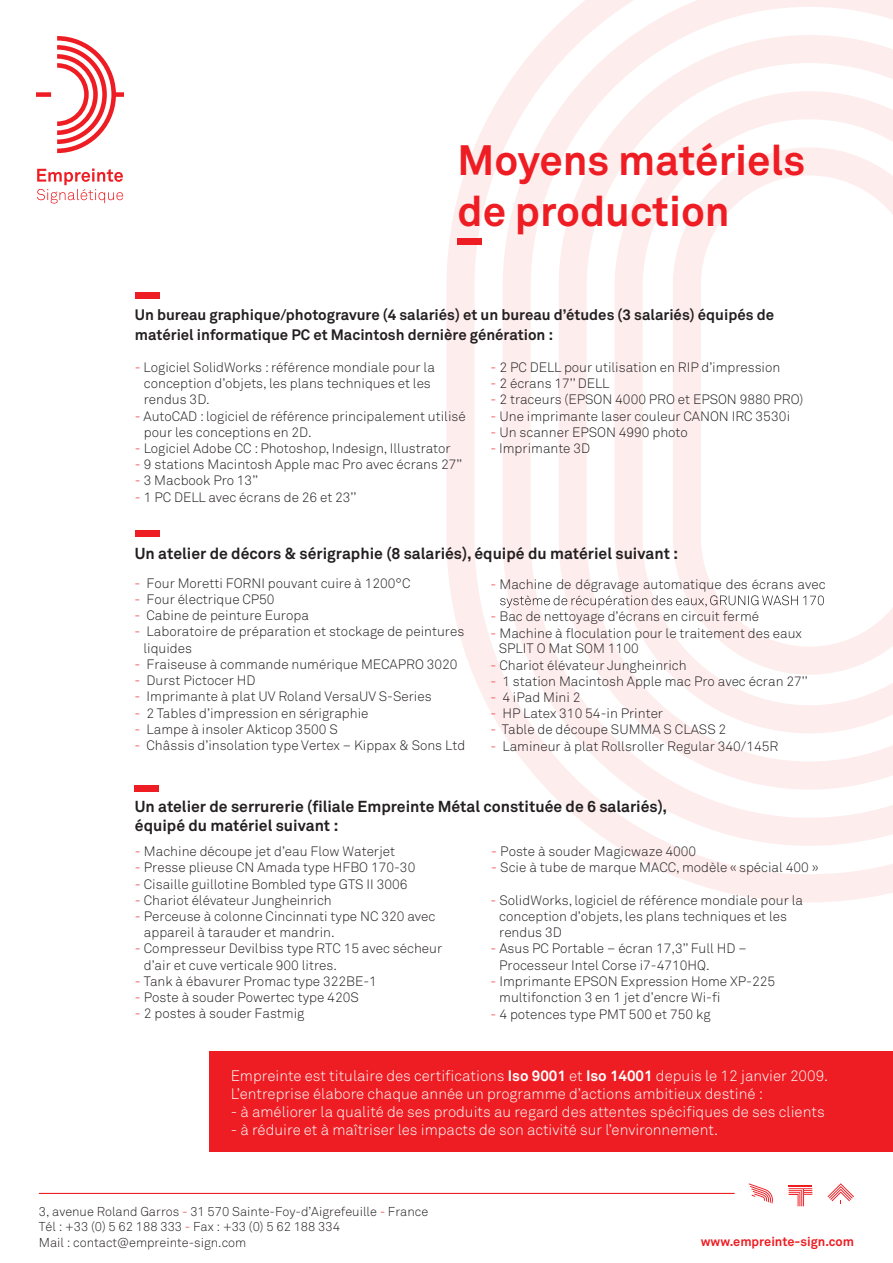
<style>
.page{position:relative;width:893px;height:1263px;background:#fff}
.page>*{position:absolute;margin:0;border:0;box-sizing:border-box;transform-origin:0 0}
.t1{font:700 42px/50.4px "Akkurat Pro";color:#ee1d23}
.t2{font:700 15.75px/18.9px "Akkurat Pro";color:#231f20}
.t3{font:300 15px/18px "Akkurat Pro";color:#fff}
.t4{font:700 15px/19.5px "Akkurat Pro";color:#231f20}
.t5{font:300 13.5px/16.2px "Akkurat Pro";color:#231f20}
.t6{font:300 12.75px/15.3px "Akkurat Pro";color:#231f20}
.t7{font:700 12.75px "Akkurat Pro";color:#ee1d23}
.s1{color:#ee1d23}
.s2{font-weight:700}
</style>
<div class="page">
<svg style="left:36px;top:36px;width:88px;height:117px"></svg>
<svg style="left:37px;top:169px;width:86px;height:35px"></svg>
<svg style="left:827px;top:1183px;width:27px;height:20px"></svg>
<svg style="left:789px;top:1185px;width:23px;height:21px"></svg>
<hr style="left:39px;top:1193px;width:696px;height:1px;background:#ee1d23">
<svg style="left:749px;top:1183px;width:24px;height:20px"></svg>
<svg style="left:446px;top:93px;width:447px;height:809px"></svg>
<svg style="left:503px;top:0;width:390px;height:846px"></svg>
<svg style="left:559px;top:35px;width:334px;height:755px"></svg>
<svg style="left:614px;top:91px;width:279px;height:642px"></svg>
<svg style="left:673px;top:147px;width:220px;height:528px"></svg>
<div style="left:210px;top:1051px;width:683px;height:101px;background:#ee1d23"></div>
<svg style="left:500px;top:595px;width:324px;height:13px"></svg>
<div style="left:458px;top:238px;width:24px;height:7px;background:#ee1d23"></div>
<div style="left:135px;top:292px;width:24px;height:6px;background:#ee1d23"></div>
<div style="left:135px;top:530px;width:24px;height:6px;background:#ee1d23"></div>
<div style="left:134px;top:785px;width:25px;height:7px;background:#ee1d23"></div>
<h1 class="t1" style="left:458px;top:136px;width:349px">Moyens matériels de production</h1>
<p class="t4" style="left:135px;top:305px;width:641px">Un bureau graphique/photogravure (4 salariés) et un bureau d’études (3 salariés) équipés de matériel informatique PC et Macintosh dernière génération :</p>
<p class="t5" style="left:144px;top:359px;width:293px;text-indent:-9px"><span class="s1">-</span> Logiciel SolidWorks : référence mondiale pour la conception d’objets, les plans techniques et les rendus 3D.</p>
<p class="t5" style="left:144px;top:408px;width:323px;text-indent:-9px"><span class="s1">-</span> AutoCAD : logiciel de référence principalement utilisé pour les conceptions en 2D.</p>
<p class="t5" style="left:135px;top:440px;width:317px"><span class="s1">-</span> Logiciel Adobe CC : Photoshop, Indesign, Illustrator</p>
<p class="t5" style="left:135px;top:456px;width:329px"><span class="s1">-</span> 9 stations Macintosh Apple mac Pro avec écrans 27’’</p>
<p class="t5" style="left:135px;top:473px;width:125px"><span class="s1">-</span> 3 Macbook Pro 13’’</p>
<p class="t5" style="left:135px;top:489px;width:223px"><span class="s1">-</span> 1 PC DELL avec écrans de 26 et 23’’</p>
<p class="t5" style="left:490px;top:359px;width:291px"><span class="s1">-</span> 2 PC DELL pour utilisation en RIP d’impression</p>
<p class="t5" style="left:490px;top:375px;width:121px"><span class="s1">-</span> 2 écrans 17’’ DELL</p>
<p class="t5" style="left:490px;top:392px;width:314px"><span class="s1">-</span> 2 traceurs (EPSON 4000 PRO et EPSON 9880 PRO)</p>
<p class="t5" style="left:490px;top:408px;width:302px"><span class="s1">-</span> Une imprimante laser couleur CANON IRC 3530i</p>
<p class="t5" style="left:490px;top:424px;width:199px"><span class="s1">-</span> Un scanner EPSON 4990 photo</p>
<p class="t5" style="left:490px;top:440px;width:101px"><span class="s1">-</span> Imprimante 3D</p>
<p class="t2" style="left:135px;top:544px;width:545px">Un atelier de décors &amp; sérigraphie (8 salariés), équipé du matériel suivant :</p>
<p class="t5" style="left:135px;top:575px;width:277px"><span class="s1">-</span> Four Moretti FORNI pouvant cuire à 1200°C</p>
<p class="t5" style="left:135px;top:591px;width:142px"><span class="s1">-</span> Four électrique CP50</p>
<p class="t5" style="left:135px;top:607px;width:176px"><span class="s1">-</span> Cabine de peinture Europa</p>
<p class="t5" style="left:143px;top:624px;width:322px;text-indent:-9px"><span class="s1">-</span> Laboratoire de préparation et stockage de peintures liquides</p>
<p class="t5" style="left:135px;top:656px;width:324px"><span class="s1">-</span> Fraiseuse à commande numérique MECAPRO 3020</p>
<p class="t5" style="left:135px;top:672px;width:122px"><span class="s1">-</span> Durst Pictocer HD</p>
<p class="t5" style="left:135px;top:688px;width:298px"><span class="s1">-</span> Imprimante à plat UV Roland VersaUV S-Series</p>
<p class="t5" style="left:135px;top:705px;width:235px"><span class="s1">-</span> 2 Tables d’impression en sérigraphie</p>
<p class="t5" style="left:135px;top:721px;width:205px"><span class="s1">-</span> Lampe à insoler Akticop 3500 S</p>
<p class="t5" style="left:135px;top:737px;width:332px"><span class="s1">-</span> Châssis d’insolation type Vertex – Kippax &amp; Sons Ltd</p>
<p class="t5" style="left:490px;top:576px;width:337px"><span class="s1">-</span> Machine de dégravage automatique des écrans avec</p>
<p class="t5" style="left:490px;top:608px;width:270px"><span class="s1">-</span> Bac de nettoyage d’écrans en circuit fermé</p>
<p class="t5" style="left:499px;top:625px;width:305px;line-height:15.8px;text-indent:-8px"><span class="s1">-</span> Machine à floculation pour le traitement des eaux<br>SPLIT O Mat SOM 1100</p>
<p class="t5" style="left:490px;top:657px;width:198px"><span class="s1">-</span> Chariot élévateur Jungheinrich</p>
<p class="t5" style="left:490px;top:673px;width:319px"><span class="s1">-</span> 1 station Macintosh Apple mac Pro avec écran 27’’</p>
<p class="t5" style="left:490px;top:689px;width:92px"><span class="s1">-</span> 4 iPad Mini 2</p>
<p class="t5" style="left:490px;top:705px;width:174px"><span class="s1">-</span> HP Latex 310 54-in Printer</p>
<p class="t5" style="left:490px;top:721px;width:237px"><span class="s1">-</span> Table de découpe SUMMA S CLASS 2</p>
<p class="t5" style="left:490px;top:738px;width:289px"><span class="s1">-</span> Lamineur à plat Rollsroller Regular 340/145R</p>
<p class="t2" style="left:135px;top:797px;width:534px">Un atelier de serrurerie (filiale Empreinte Métal constituée de 6 salariés), équipé du matériel suivant :</p>
<p class="t5" style="left:135px;top:843px;width:262px"><span class="s1">-</span> Machine découpe jet d’eau Flow Waterjet</p>
<p class="t5" style="left:135px;top:860px;width:282px"><span class="s1">-</span> Presse plieuse CN Amada type HFBO 170-30</p>
<p class="t5" style="left:135px;top:876px;width:274px"><span class="s1">-</span> Cisaille guillotine Bombled type GTS II 3006</p>
<p class="t5" style="left:135px;top:892px;width:198px"><span class="s1">-</span> Chariot élévateur Jungheinrich</p>
<p class="t5" style="left:144px;top:908px;width:293px;text-indent:-9px"><span class="s1">-</span> Perceuse à colonne Cincinnati type NC 320 avec appareil à tarauder et mandrin.</p>
<p class="t5" style="left:144px;top:941px;width:300px;text-indent:-9px"><span class="s1">-</span> Compresseur Devilbiss type RTC 15 avec sécheur d’air et cuve verticale 900 litres.</p>
<p class="t5" style="left:135px;top:973px;width:244px"><span class="s1">-</span> Tank à ébavurer Promac type 322BE-1</p>
<p class="t5" style="left:135px;top:989px;width:225px"><span class="s1">-</span> Poste à souder Powertec type 420S</p>
<p class="t5" style="left:135px;top:1005px;width:171px"><span class="s1">-</span> 2 postes à souder Fastmig</p>
<p class="t5" style="left:491px;top:843px;width:206px"><span class="s1">-</span> Poste à souder Magicwaze 4000</p>
<p class="t5" style="left:491px;top:859px;width:329px"><span class="s1">-</span> Scie à tube de marque MACC, modèle « spécial 400 »</p>
<p class="t5" style="left:499px;top:892px;width:305px;text-indent:-9px"><span class="s1">-</span> SolidWorks, logiciel de référence mondiale pour la conception d’objets, les plans techniques et les rendus 3D</p>
<p class="t5" style="left:499px;top:941px;width:249px;text-indent:-9px"><span class="s1">-</span> Asus PC Portable – écran 17,3’’ Full HD –<br>Processeur Intel Corse i7-4710HQ.</p>
<p class="t5" style="left:499px;top:973px;width:277px;text-indent:-9px"><span class="s1">-</span> Imprimante EPSON Expression Home XP-225 multifonction 3 en 1 jet d’encre Wi-fi</p>
<p class="t5" style="left:490px;top:1006px;width:222px"><span class="s1">-</span> 4 potences type PMT 500 et 750 kg</p>
<p class="t3" style="left:231px;top:1066px;width:599px">Empreinte est titulaire des certifications <span class="s2">Iso 9001</span> et <span class="s2">Iso 14001</span> depuis le 12 janvier 2009.<br>L’entreprise élabore chaque année un programme d’actions ambitieux destiné :</p>
<p class="t3" style="left:231px;top:1102px;width:595px">- à améliorer la qualité de ses produits au regard des attentes spécifiques de ses clients</p>
<p class="t3" style="left:231px;top:1120px;width:489px">- à réduire et à maîtriser les impacts de son activité sur l’environnement.</p>
<p class="t6" style="left:39px;top:1204px;width:391px">3, avenue Roland Garros <span class="s1">-</span> 31 570 Sainte-Foy-d’Aigrefeuille <span class="s1">-</span> France<br>Tél : +33 (0) 5 62 188 333 <span class="s1">-</span> Fax : +33 (0) 5 62 188 334<br>Mail : contact@empreinte-sign.com</p>
<p class="t7" style="left:701px;top:1233px;width:155px">www.empreinte-sign.com</p>
</div>
